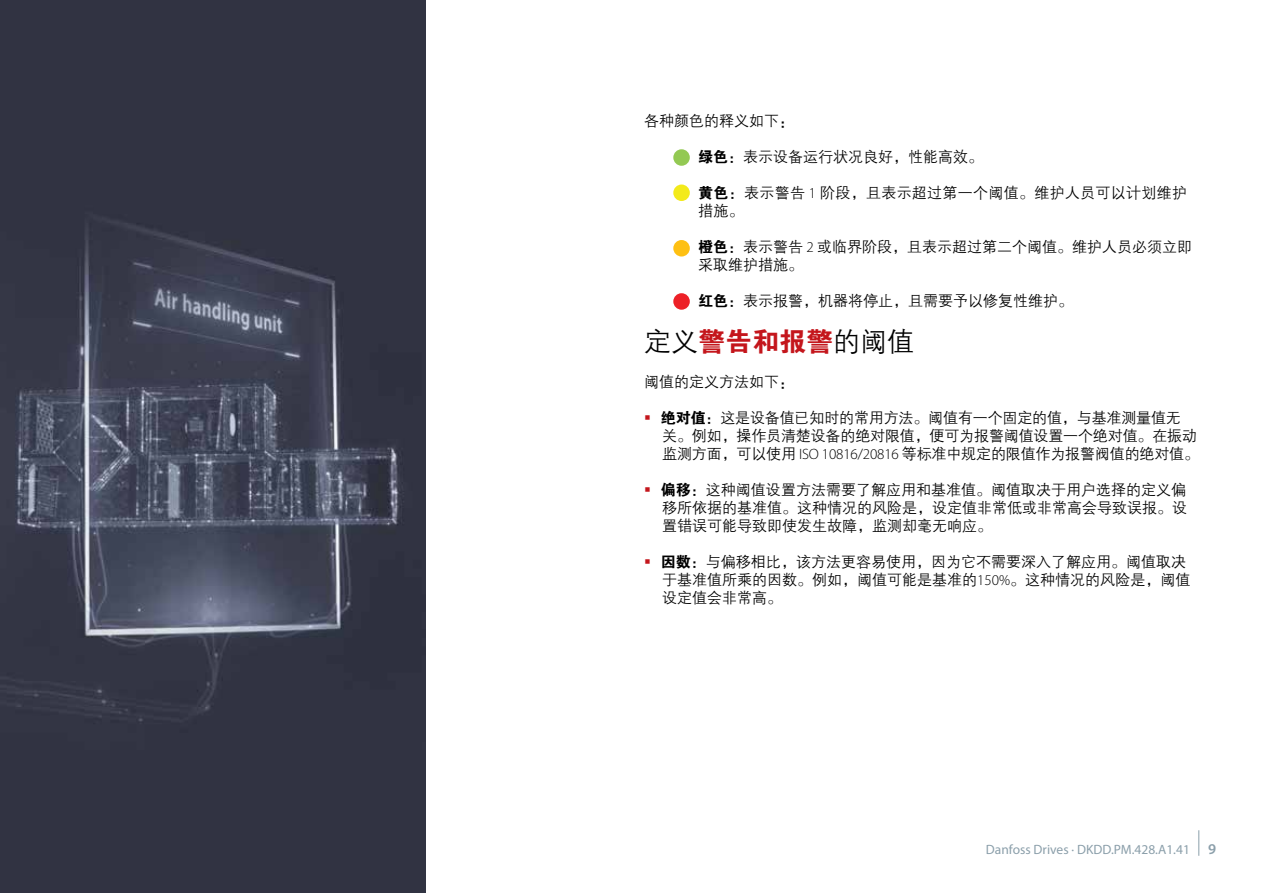
<style>
.page{position:relative;width:1263px;height:893px;background:#fff}
.page>*{position:absolute;margin:0;border:0;box-sizing:border-box;transform-origin:0 0}
.t1{font:27px "FZZDXJW GB1 0";color:#000}
.t2{font:15px/18px "FZZDXJW GB1 0";color:#000}
.t3{font:15px/18px "FZZDXJW GB1 0";letter-spacing:.02em;color:#000}
.t4{font:13.5px "Myriad Pro";color:#8b9faa}
.s1{font-family:"FZDHTJW GB1 0"}
.s2{font-family:"Myriad Pro";font-weight:300}
.s3{font-family:"FZDHTJW GB1 0";color:#c4161c}
.s4{color:#c4161c}
.s5{font-weight:600;font-size:15px}
</style>
<div class="page">
<div style="left:673px;top:149px;width:17px;height:17px;background:#93c953;border-radius:50%"></div>
<div style="left:673px;top:185px;width:17px;height:16px;background:#f3ea1b;border-radius:50%"></div>
<div style="left:673px;top:240px;width:17px;height:17px;background:#fec013;border-radius:50%"></div>
<div style="left:673px;top:293px;width:17px;height:17px;background:#ed2127;border-radius:50%"></div>
<img style="left:0;top:0;width:425px;height:893px">
<svg style="left:1198px;top:830px;width:1px;height:26px"></svg>
<p class="t2" style="left:644px;top:112px;width:151px">各种颜色的释义如下：</p>
<p class="t2" style="left:698px;top:148px;width:286px"><span class="s1">绿色：</span>表示设备运行状况良好，性能高效。</p>
<p class="t3" style="left:698px;top:184px;width:490px"><span class="s1">黄色：</span>表示警告 <span class="s2">1</span> 阶段，且表示超过第一个阈值。维护人员可以计划维护措施。</p>
<p class="t2" style="left:698px;top:238px;width:495px"><span class="s1">橙色：</span>表示警告 <span class="s2">2</span> 或临界阶段，且表示超过第二个阈值。维护人员必须立即采取维护措施。</p>
<p class="t2" style="left:698px;top:292px;width:376px"><span class="s1">红色：</span>表示报警，机器将停止，且需要予以修复性维护。</p>
<h1 class="t1" style="left:644px;top:327px;width:271px">定义<span class="s3">警告和报警</span>的阈值</h1>
<p class="t2" style="left:644px;top:373px;width:151px">阈值的定义方法如下：</p>
<p class="t2" style="left:662px;top:409px;width:538px;text-indent:-18px"><span class="s4">▪</span> <span class="s1">绝对值：</span>这是设备值已知时的常用方法。阈值有一个固定的值，与基准测量值无关。例如，操作员清楚设备的绝对限值，便可为报警阈值设置一个绝对值。在振动监测方面，可以使用 <span class="s2">ISO 10816/20816</span> 等标准中规定的限值作为报警阀值的绝对值。</p>
<p class="t2" style="left:662px;top:481px;width:526px;text-align:justify;text-indent:-18px"><span class="s4">▪</span> <span class="s1">偏移：</span>这种阈值设置方法需要了解应用和基准值。阈值取决于用户选择的定义偏移所依据的基准值。这种情况的风险是，设定值非常低或非常高会导致误报。设置错误可能导致即使发生故障，监测却毫无响应。</p>
<p class="t2" style="left:662px;top:553px;width:530px;text-indent:-18px"><span class="s4">▪</span> <span class="s1">因数：</span>与偏移相比，该方法更容易使用，因为它不需要深入了解应用。阈值取决于基准值所乘的因数。例如，阈值可能是基准的<span class="s2">150%</span>。这种情况的风险是，阈值设定值会非常高。</p>
<p class="t4" style="left:986px;top:841px;width:232px">Danfoss Drives · DKDD.PM.428.A1.41 <span class="s5">9</span></p>
</div>
